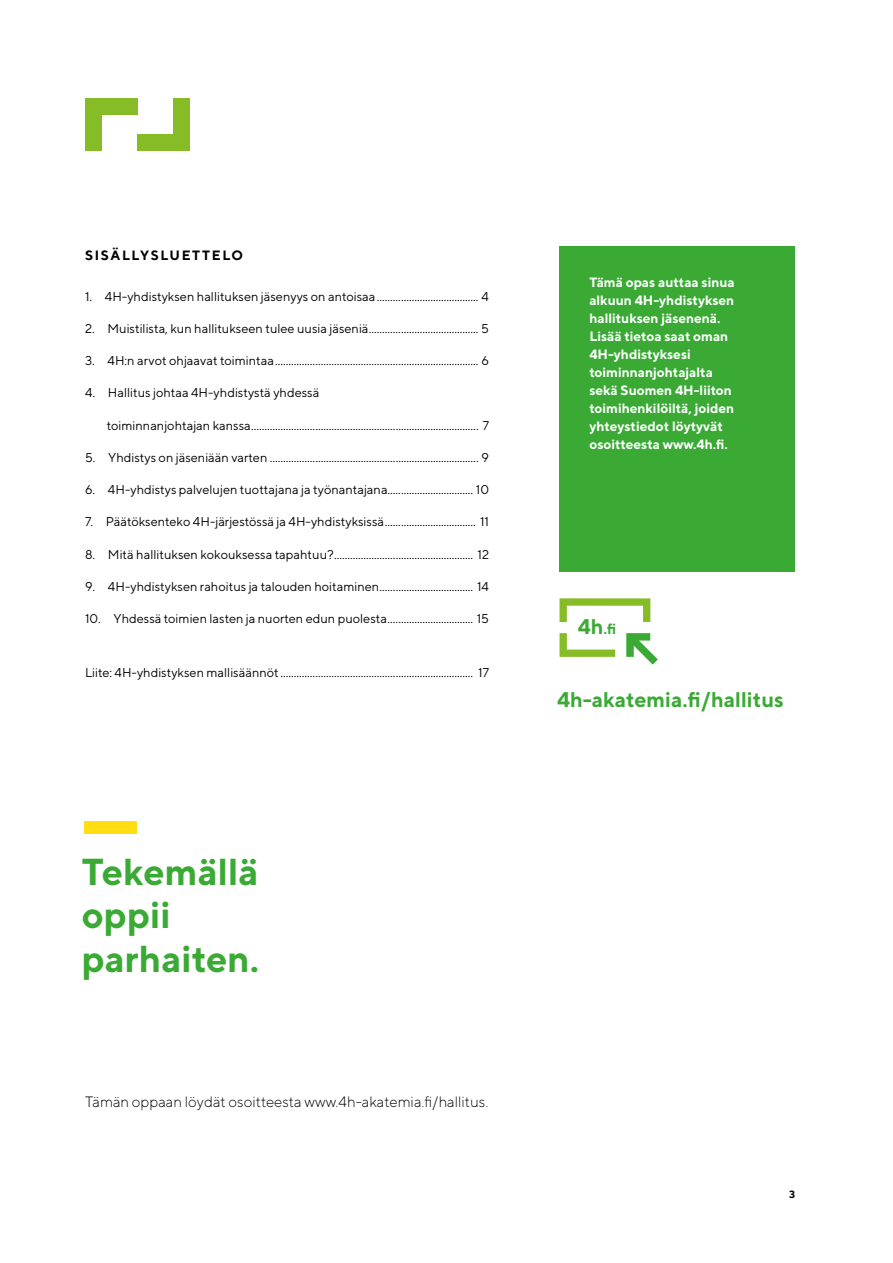
<style>
.page{position:relative;width:893px;height:1263px;background:#fff}
.page>*{position:absolute;margin:0;border:0;box-sizing:border-box;transform-origin:0 0}
.t1{font:700 37.5px/43.5px "TT Norms";color:#3aaa35}
.t2{font:700 21.3px "TT Norms";color:#3aaa35}
.t3{font:300 15px "TT Norms";color:#000}
.t4{font:700 14.85px "TT Norms";color:#3aaa35}
.t5{font:700 13.5px/18px "TT Norms";color:#fff}
.t6{font:700 13.5px "TT Norms";letter-spacing:.12em;color:#000}
.t7{font:12.75px "TT Norms";color:#000}
.t8{font:700 10.5px "TT Norms";color:#000}
.s1{font-size:21.3px}
</style>
<div class="page">
<div style="left:85px;top:98px;width:16px;height:52px;background:#86bc25"></div>
<div style="left:560px;top:247px;width:235px;height:325px;background:#3aaa35"></div>
<svg style="left:626px;top:633px;width:32px;height:32px"></svg>
<svg style="left:560px;top:598px;width:90px;height:24px"></svg>
<svg style="left:560px;top:633px;width:55px;height:24px"></svg>
<div style="left:84px;top:821px;width:53px;height:13px;background:#ffde14"></div>
<div style="left:85px;top:98px;width:53px;height:16px;background:#86bc25"></div>
<div style="left:138px;top:134px;width:52px;height:16px;background:#86bc25"></div>
<div style="left:174px;top:98px;width:16px;height:52px;background:#86bc25"></div>
<p class="t6" style="left:85px;top:247px;width:160px">SISÄLLYSLUETTELO</p>
<p class="t7" style="left:85px;top:288px;width:405px">1. 4H-yhdistyksen hallituksen jäsenyys on antoisaa...................................... 4</p>
<p class="t7" style="left:85px;top:321px;width:405px">2. Muistilista, kun hallitukseen tulee uusia jäseniä......................................... 5</p>
<p class="t7" style="left:85px;top:353px;width:405px">3. 4H:n arvot ohjaavat toimintaa............................................................................ 6</p>
<p class="t7" style="left:85px;top:385px;width:236px">4. Hallitus johtaa 4H-yhdistystä yhdessä</p>
<p class="t7" style="left:107px;top:417px;width:384px">toiminnanjohtajan kanssa..................................................................................... 7</p>
<p class="t7" style="left:85px;top:450px;width:405px">5. Yhdistys on jäseniään varten .............................................................................. 9</p>
<p class="t7" style="left:85px;top:482px;width:405px">6. 4H-yhdistys palvelujen tuottajana ja työnantajana................................ 10</p>
<p class="t7" style="left:85px;top:514px;width:405px">7. Päätöksenteko 4H-järjestössä ja 4H-yhdistyksissä.................................. 11</p>
<p class="t7" style="left:85px;top:546px;width:405px">8. Mitä hallituksen kokouksessa tapahtuu?.................................................... 12</p>
<p class="t7" style="left:85px;top:579px;width:405px">9. 4H-yhdistyksen rahoitus ja talouden hoitaminen................................... 14</p>
<p class="t7" style="left:85px;top:611px;width:405px">10. Yhdessä toimien lasten ja nuorten edun puolesta................................ 15</p>
<p class="t7" style="left:85px;top:665px;width:405px">Liite: 4H-yhdistyksen mallisäännöt........................................................................ 17</p>
<h1 class="t1" style="left:82px;top:849px;width:179px">Tekemällä oppii parhaiten.</h1>
<p class="t3" style="left:85px;top:1093px;width:405px">Tämän oppaan löydät osoitteesta www.4h-akatemia.fi/hallitus.</p>
<p class="t5" style="left:589px;top:272px;width:147px">Tämä opas auttaa sinua alkuun 4H-yhdistyksen hallituksen jäsenenä.<br>Lisää tietoa saat oman<br>4H-yhdistyksesi toiminnanjohtajalta sekä Suomen 4H-liiton toimihenkilöiltä, joiden yhteystiedot löytyvät osoitteesta www.4h.fi.</p>
<p class="t4" style="left:578px;top:620px;width:40px"><span class="s1">4h</span>.fi</p>
<h2 class="t2" style="left:557px;top:686px;width:228px">4h-akatemia.fi/hallitus</h2>
<p class="t8" style="left:789px;top:1188px;width:8px">3</p>
</div>
